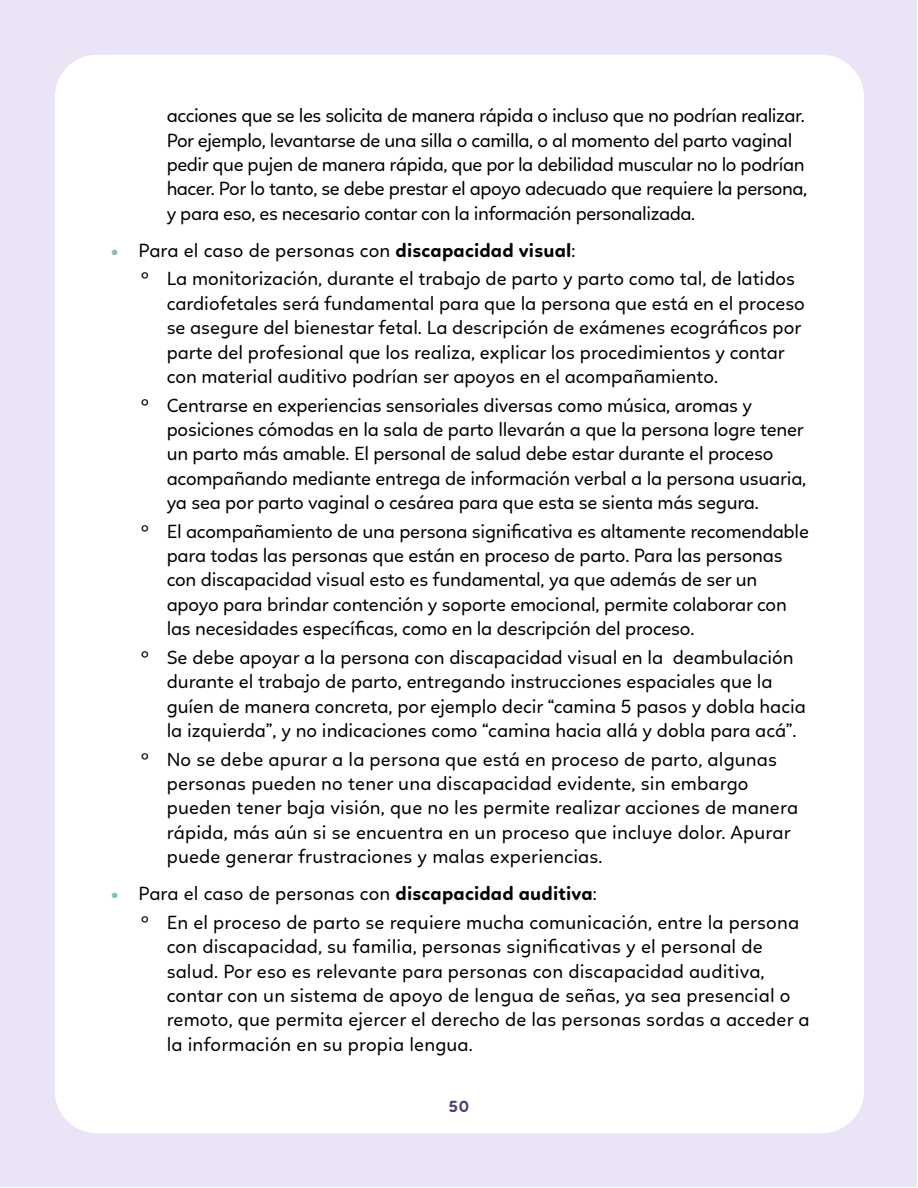
<style>
.page{position:relative;width:918px;height:1188px;background:#fff}
.page>*{position:absolute;margin:0;border:0;box-sizing:border-box;transform-origin:0 0}
.t1{font:19.5px/24.3px "Linotte";color:#000}
.t2{font:19.5px/24.3px "Linotte";letter-spacing:-.02em;color:#000}
.t3{font:700 16.5px "Linotte";color:#523e72}
.s1{color:#84c1a3}
.s2{font-weight:700}
</style>
<div class="page">
<div style="left:1px;top:1px;width:916px;height:1186px;background:#ebe4f7"></div>
<div style="left:55px;top:55px;width:809px;height:1078px;background:#fff;border-radius:43px"></div>
<p class="t2" style="left:167px;top:103px;width:642px">acciones que se les solicita de manera rápida o incluso que no podrían realizar.<br>Por ejemplo, levantarse de una silla o camilla, o al momento del parto vaginal pedir que pujen de manera rápida, que por la debilidad muscular no lo podrían hacer. Por lo tanto, se debe prestar el apoyo adecuado que requiere la persona, y para eso, es necesario contar con la información personalizada.</p>
<p class="t1" style="left:111px;top:238px;width:466px"><span class="s1">•</span> Para el caso de personas con <span class="s2">discapacidad visual</span>:</p>
<p class="t1" style="left:167px;top:267px;width:640px;text-indent:-26px">º La monitorización, durante el trabajo de parto y parto como tal, de latidos cardiofetales será fundamental para que la persona que está en el proceso se asegure del bienestar fetal. La descripción de exámenes ecográficos por parte del profesional que los realiza, explicar los procedimientos y contar con material auditivo podrían ser apoyos en el acompañamiento.</p>
<p class="t1" style="left:167px;top:393px;width:641px;text-indent:-26px">º Centrarse en experiencias sensoriales diversas como música, aromas y posiciones cómodas en la sala de parto llevarán a que la persona logre tener un parto más amable. El personal de salud debe estar durante el proceso acompañando mediante entrega de información verbal a la persona usuaria, ya sea por parto vaginal o cesárea para que esta se sienta más segura.</p>
<p class="t1" style="left:167px;top:519px;width:644px;text-indent:-26px">º El acompañamiento de una persona significativa es altamente recomendable para todas las personas que están en proceso de parto. Para las personas con discapacidad visual esto es fundamental, ya que además de ser un apoyo para brindar contención y soporte emocional, permite colaborar con las necesidades específicas, como en la descripción del proceso.</p>
<p class="t1" style="left:167px;top:645px;width:641px;text-indent:-26px">º Se debe apoyar a la persona con discapacidad visual en la deambulación durante el trabajo de parto, entregando instrucciones espaciales que la guíen de manera concreta, por ejemplo decir “camina 5 pasos y dobla hacia la izquierda”, y no indicaciones como “camina hacia allá y dobla para acá”.</p>
<p class="t1" style="left:167px;top:747px;width:633px;text-indent:-26px">º No se debe apurar a la persona que está en proceso de parto, algunas personas pueden no tener una discapacidad evidente, sin embargo pueden tener baja visión, que no les permite realizar acciones de manera rápida, más aún si se encuentra en un proceso que incluye dolor. Apurar puede generar frustraciones y malas experiencias.</p>
<p class="t1" style="left:111px;top:881px;width:487px"><span class="s1">•</span> Para el caso de personas con <span class="s2">discapacidad auditiva</span>:</p>
<p class="t1" style="left:167px;top:910px;width:644px;text-indent:-26px">º En el proceso de parto se requiere mucha comunicación, entre la persona con discapacidad, su familia, personas significativas y el personal de salud. Por eso es relevante para personas con discapacidad auditiva, contar con un sistema de apoyo de lengua de señas, ya sea presencial o remoto, que permita ejercer el derecho de las personas sordas a acceder a la información en su propia lengua.</p>
<p class="t3" style="left:449px;top:1097px;width:22px">50</p>
</div>
